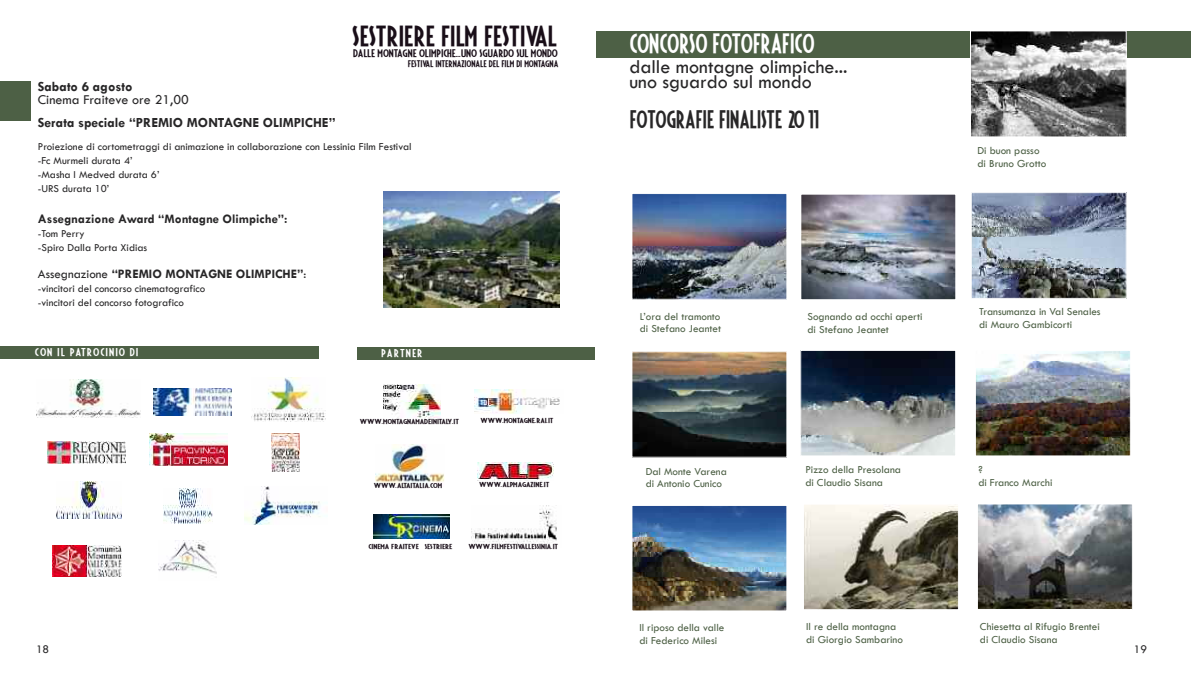
<style>
.page{position:relative;width:1191px;height:681px;background:#fff}
.page>*{position:absolute;margin:0;border:0;box-sizing:border-box;transform-origin:0 0}
.t1{font:22.9px "Fiesta";color:#190e18;scale:1.13 1}
.t2{font:22px "Fiesta";color:#fff}
.t3{font:20px/15px "Tw Cen";color:#272627}
.t4{font:20px "Fiesta";color:#272627}
.t5{font:700 14px "Tw Cen";color:#272627}
.t6{font:14px "Tw Cen";color:#272627}
.t7{font:700 13px "Tw Cen";color:#272627}
.t8{font:12px "Tw Cen";color:#272627}
.t9{font:11.2px/12.7px "Tw Cen";color:#4d6045}
.t10{font:11.1px/12.7px "Tw Cen";color:#4d6045}
.t11{font:11px/14px "Tw Cen";color:#272627}
.t12{font:9px "Fiesta";letter-spacing:.1em;color:#fff;scale:1.25 1}
.t13{font:8.7px "Fiesta";color:#190e18;scale:1.24 1}
.t14{font:7.6px "Fiesta";color:#190e18;scale:1.19 1}
.t15{font:5.7px "Fiesta";color:#190e18;scale:1.51 1}
.s1{font-weight:400}
</style>
<div class="page">
<img style="left:244px;top:486px;width:76px;height:38px">
<img style="left:153px;top:388px;width:78px;height:27px">
<img style="left:253px;top:377px;width:73px;height:44px">
<img style="left:53px;top:545px;width:69px;height:31px">
<img style="left:164px;top:488px;width:49px;height:35px">
<img style="left:47px;top:441px;width:78px;height:22px">
<img style="left:272px;top:433px;width:28px;height:38px">
<img style="left:150px;top:433px;width:78px;height:32px">
<img style="left:56px;top:481px;width:65px;height:37px">
<img style="left:158px;top:540px;width:59px;height:38px">
<img style="left:36px;top:379px;width:104px;height:38px">
<div style="left:0;top:346px;width:319px;height:13px;background:#4d6045"></div>
<img style="left:475px;top:389px;width:85px;height:24px">
<img style="left:383px;top:384px;width:57px;height:33px">
<img style="left:376px;top:444px;width:68px;height:42px">
<img style="left:478px;top:462px;width:75px;height:18px">
<img style="left:472px;top:505px;width:85px;height:39px">
<img style="left:374px;top:514px;width:76px;height:24px">
<div style="left:0;top:82px;width:31px;height:39px;background:#4d6045"></div>
<div style="left:596px;top:31px;width:595px;height:26px;background:#4d6045"></div>
<img style="left:633px;top:353px;width:152px;height:102px">
<div style="left:631px;top:351px;width:156px;height:106px;border:1px solid #fff"></div>
<img style="left:979px;top:505px;width:151px;height:102px">
<div style="left:977px;top:503px;width:155px;height:106px;border:1px solid #fff"></div>
<img style="left:802px;top:352px;width:151px;height:102px">
<div style="left:800px;top:350px;width:155px;height:106px;border:1px solid #fff"></div>
<img style="left:633px;top:507px;width:152px;height:102px">
<div style="left:631px;top:505px;width:156px;height:106px;border:1px solid #fff"></div>
<img style="left:977px;top:352px;width:151px;height:102px">
<div style="left:975px;top:350px;width:155px;height:106px;border:1px solid #fff"></div>
<img style="left:805px;top:505px;width:151px;height:102px">
<div style="left:803px;top:503px;width:155px;height:106px;border:1px solid #fff"></div>
<img style="left:972px;top:33px;width:152px;height:102px">
<div style="left:970px;top:31px;width:156px;height:106px;border:1px solid #fff"></div>
<img style="left:802px;top:196px;width:152px;height:102px">
<div style="left:800px;top:194px;width:156px;height:106px;border:1px solid #fff"></div>
<img style="left:973px;top:194px;width:151px;height:102px">
<div style="left:971px;top:192px;width:155px;height:106px;border:1px solid #fff"></div>
<img style="left:633px;top:195px;width:152px;height:102px">
<div style="left:631px;top:193px;width:156px;height:106px;border:1px solid #fff"></div>
<div style="left:357px;top:346px;width:237px;height:13px;background:#4d6045"></div>
<img style="left:384px;top:192px;width:175px;height:115px">
<h1 class="t1" style="left:352px;top:25px;width:182px">SESTRIERE FILM FESTIVAL</h1>
<p class="t13" style="left:353px;top:49px;width:166px">DALLE MONTAGNE OLIMPICHE...UNO SGUARDO SUL MONDO</p>
<p class="t14" style="left:408px;top:60px;width:128px">FESTIVAL INTERNAZIONALE DEL FILM DI MONTAGNA</p>
<p class="t5" style="left:38px;top:79px;width:96px">Sabato 6 agosto</p>
<p class="t6" style="left:38px;top:92px;width:152px">Cinema Fraiteve ore 21,00</p>
<p class="t5" style="left:38px;top:115px;width:299px">Serata speciale “PREMIO MONTAGNE OLIMPICHE”</p>
<p class="t11" style="left:38px;top:139px;width:375px">Proiezione di cortometraggi di animazione in collaborazione con Lessinia Film Festival -Fc Murmeli durata 4’<br>-Masha I Medved durata 6’<br>-URS durata 10’</p>
<p class="t7" style="left:38px;top:212px;width:251px">Assegnazione Award “Montagne Olimpiche”:</p>
<p class="t11" style="left:38px;top:226px;width:111px">-Tom Perry<br>-Spiro Dalla Porta Xidias</p>
<p class="t7" style="left:38px;top:267px;width:270px"><span class="s1">Assegnazione</span> “PREMIO MONTAGNE OLIMPICHE”<span class="s1">:</span></p>
<p class="t11" style="left:38px;top:281px;width:169px">-vincitori del concorso cinematografico -vincitori del concorso fotografico</p>
<p class="t12" style="left:35px;top:348px;width:84px">CON IL PATROCINIO DI</p>
<p class="t12" style="left:381px;top:349px;width:35px">PARTNER</p>
<p class="t15" style="left:360px;top:418px;width:67px">WWW.MONTAGNAMADEINITALY.IT</p>
<p class="t15" style="left:480px;top:417px;width:50px">WWW.MONTAGNE.RAI.IT</p>
<p class="t15" style="left:374px;top:482px;width:47px">WWW.ALTAITALIA.COM</p>
<p class="t15" style="left:479px;top:481px;width:48px">WWW.ALPMAGAZINE.IT</p>
<p class="t15" style="left:368px;top:543px;width:57px">CINEMA FRAITEVE SESTRIERE</p>
<p class="t15" style="left:468px;top:543px;width:61px">WWW.FILMFESTIVALLESSINIA.IT</p>
<h2 class="t2" style="left:629px;top:33px;width:186px">CONCORSO FOTOFRAFICO</h2>
<h3 class="t3" style="left:629px;top:60px;width:219px">dalle montagne olimpiche... uno sguardo sul mondo</h3>
<h3 class="t4" style="left:629px;top:110px;width:188px">FOTOGRAFIE FINALISTE 2011</h3>
<p class="t9" style="left:977px;top:144px;width:70px">Di buon passo di Bruno Grotto</p>
<p class="t10" style="left:640px;top:310px;width:83px">L’ora del tramonto di Stefano Jeantet</p>
<p class="t10" style="left:645px;top:464px;width:83px">Dal Monte Varena di Antonio Cunico</p>
<p class="t10" style="left:807px;top:310px;width:117px">Sognando ad occhi aperti di Stefano Jeantet</p>
<p class="t10" style="left:979px;top:305px;width:123px">Transumanza in Val Senales di Mauro Gambicorti</p>
<p class="t10" style="left:805px;top:463px;width:97px">Pizzo della Presolana di Claudio Sisana</p>
<p class="t10" style="left:978px;top:463px;width:76px">?<br>di Franco Marchi</p>
<p class="t10" style="left:980px;top:620px;width:121px">Chiesetta al Rifugio Brentei di Claudio Sisana</p>
<p class="t10" style="left:806px;top:620px;width:98px">Il re della montagna di Giorgio Sambarino</p>
<p class="t10" style="left:639px;top:621px;width:86px">Il riposo della valle di Federico Milesi</p>
<p class="t8" style="left:36px;top:642px;width:15px">18</p>
<p class="t8" style="left:1134px;top:642px;width:15px">19</p>
</div>
